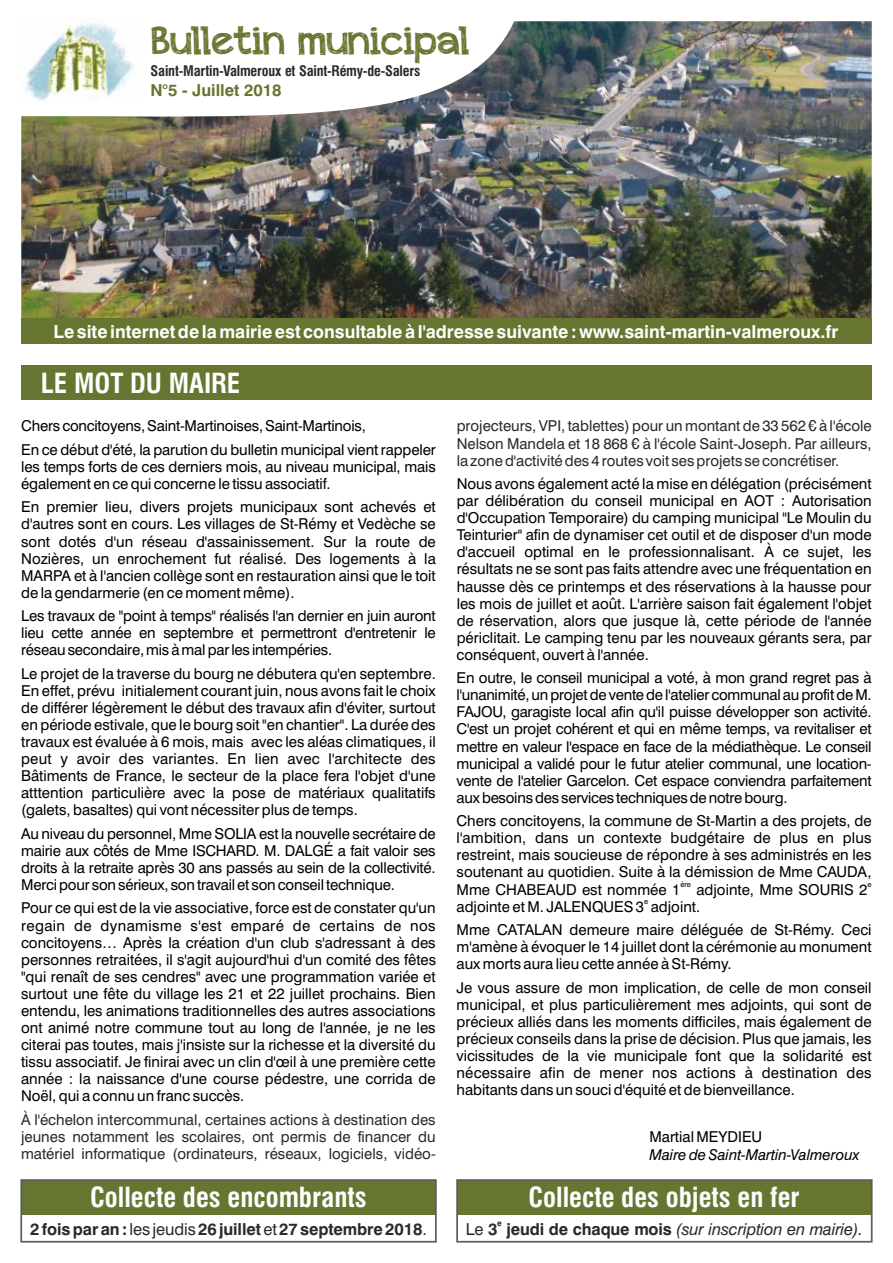
<style>
.page{position:relative;width:893px;height:1263px;background:#fff}
.page>*{position:absolute;margin:0;border:0;box-sizing:border-box;transform-origin:0 0}
.t1{font:39px "appleberry";color:#667530}
.t2{font:700 condensed 27px "Swiss 721 BT";color:#fefefe}
.t3{font:700 18px "Swiss 721 BT";color:#fefefe}
.t4{font:700 16.5px "Swiss 721 BT";letter-spacing:-.005em;color:#2a2a29}
.t5{font:italic 16.5px "Swiss 721 BT";letter-spacing:-.01em;color:#2a2a29}
.t6{font:700 16.5px "Swiss 721 BT";color:#667530}
.t7{font:15px/17.1px "Swiss 721 BT";color:#000;text-align:justify}
.t8{font:15px/17.1px "Swiss 721 BT";color:#2a2a29;text-align:justify}
.t9{font:italic 15px "Swiss 721 BT";color:#000}
.t10{font:700 condensed 14.25px "Swiss 721 BT";letter-spacing:-.015em;color:#2a2a29}
.t11{font:700 8.25px "Swiss 721 BT";color:#2a2a29}
.t12{font:7.5px "Swiss 721 BT";color:#000}
.s1{font-weight:400}
.s2{font-style:normal}
.s3{font-weight:700;font-style:normal}
</style>
<div class="page">
<img style="left:21px;top:21px;width:851px;height:297px">
<img style="left:23px;top:21px;width:116px;height:81px">
<div style="left:21px;top:318px;width:851px;height:26px;background:#667530"></div>
<div style="left:21px;top:365px;width:851px;height:34px;background:#667530"></div>
<div style="left:21px;top:1180px;width:415px;height:34px;background:#667530"></div>
<div style="left:20px;top:1179px;width:417px;height:63px;border:2px solid #5c5b5b"></div>
<div style="left:457px;top:1180px;width:415px;height:34px;background:#667530"></div>
<div style="left:456px;top:1179px;width:417px;height:63px;border:2px solid #5c5b5b"></div>
<h1 class="t1" style="left:152px;top:26px;width:319px">Bulletin municipal</h1>
<p class="t6" style="left:150px;top:83px;width:133px">N°5 - Juillet 2018</p>
<p class="t10" style="left:151px;top:65px;width:271px">Saint-Martin-Valmeroux et Saint-Rémy-de-Salers</p>
<p class="t3" style="left:54px;top:324px;width:786px">Le site internet de la mairie est consultable à l'adresse suivante : www.saint-martin-valmeroux.fr</p>
<h2 class="t2" style="left:41px;top:372px;width:201px">LE MOT DU MAIRE</h2>
<p class="t7" style="left:21px;top:416px;width:416px;line-height:23.4px">Chers concitoyens, Saint-Martinoises, Saint-Martinois,<br>En ce début d'été, la parution du bulletin municipal vient rappeler</p>
<p class="t7" style="left:21px;top:459px;width:416px">les temps forts de ces derniers mois, au niveau municipal, mais également en ce qui concerne le tissu associatif.</p>
<p class="t7" style="left:21px;top:500px;width:416px">En premier lieu, divers projets municipaux sont achevés et d'autres sont en cours. Les villages de St-Rémy et Vedèche se sont dotés d'un réseau d'assainissement. Sur la route de Nozières, un enrochement fut réalisé. Des logements à la MARPA et à l'ancien collège sont en restauration ainsi que le toit de la gendarmerie (en ce moment même).</p>
<p class="t7" style="left:21px;top:609px;width:416px">Les travaux de "point à temps" réalisés l'an dernier en juin auront lieu cette année en septembre et permettront d'entretenir le réseau secondaire, mis à mal par les intempéries.</p>
<p class="t7" style="left:21px;top:666px;width:416px">Le projet de la traverse du bourg ne débutera qu'en septembre.<br>En effet, prévu initialement courant juin, nous avons fait le choix de différer légèrement le début des travaux afin d'éviter, surtout en période estivale, que le bourg soit "en chantier". La durée des travaux est évaluée à 6 mois, mais avec les aléas climatiques, il peut y avoir des variantes. En lien avec l'architecte des Bâtiments de France, le secteur de la place fera l'objet d'une atttention particulière avec la pose de matériaux qualitatifs (galets, basaltes) qui vont nécessiter plus de temps.</p>
<p class="t7" style="left:21px;top:826px;width:416px">Au niveau du personnel, Mme SOLIA est la nouvelle secrétaire de mairie aux côtés de Mme ISCHARD. M. DALGÉ a fait valoir ses droits à la retraite après 30 ans passés au sein de la collectivité.<br>Merci pour son sérieux, son travail et son conseil technique.</p>
<p class="t7" style="left:21px;top:901px;width:417px">Pour ce qui est de la vie associative, force est de constater qu'un regain de dynamisme s'est emparé de certains de nos concitoyens… Après la création d'un club s'adressant à des personnes retraitées, il s'agit aujourd'hui d'un comité des fêtes "qui renaît de ses cendres" avec une programmation variée et surtout une fête du village les 21 et 22 juillet prochains. Bien entendu, les animations traditionnelles des autres associations ont animé notre commune tout au long de l'année, je ne les citerai pas toutes, mais j'insiste sur la richesse et la diversité du tissu associatif. Je finirai avec un clin d'œil à une première cette année : la naissance d'une course pédestre, une corrida de Noël, qui a connu un franc succès.</p>
<p class="t8" style="left:21px;top:1112px;width:416px">À l'échelon intercommunal, certaines actions à destination des jeunes notamment les scolaires, ont permis de financer du matériel informatique (ordinateurs, réseaux, logiciels, vidéo-</p>
<h2 class="t2" style="left:90px;top:1187px;width:278px">Collecte des encombrants</h2>
<p class="t4" style="left:30px;top:1222px;width:398px">2 fois par an :<span class="s1">les jeudis</span> 26 juillet <span class="s1">et</span> 27 septembre 2018<span class="s1">.</span></p>
<p class="t8" style="left:457px;top:419px;width:417px">projecteurs, VPI, tablettes) pour un montant de 33 562 à l'école Nelson Mandela et 18 868 à l'école Saint-Joseph. Par ailleurs, la zone d'activité des 4 routes voit ses projets se concrétiser.</p>
<p class="t7" style="left:457px;top:477px;width:417px">Nous avons également acté la mise en délégation (précisément par délibération du conseil municipal en AOT : Autorisation d'Occupation Temporaire) du camping municipal "Le Moulin du Teinturier" afin de dynamiser cet outil et de disposer d'un mode d'accueil optimal en le professionnalisant. À ce sujet, les résultats ne se sont pas faits attendre avec une fréquentation en hausse dès ce printemps et des réservations à la hausse pour les mois de juillet et août. L'arrière saison fait également l'objet de réservation, alors que jusque là, cette période de l'année périclitait. Le camping tenu par les nouveaux gérants sera, par conséquent, ouvert à l'année.</p>
<p class="t7" style="left:457px;top:671px;width:417px">En outre, le conseil municipal a voté, à mon grand regret pas à l'unanimité, un projet de vente de l'atelier communal au profit de M.<br>FAJOU, garagiste local afin qu'il puisse développer son activité.<br>C'est un projet cohérent et qui en même temps, va revitaliser et mettre en valeur l'espace en face de la médiathèque. Le conseil municipal a validé pour le futur atelier communal, une location&shy;vente de l'atelier Garcelon. Cet espace conviendra parfaitement aux besoins des services techniques de notre bourg.</p>
<p class="t7" style="left:457px;top:814px;width:417px">Chers concitoyens, la commune de St-Martin a des projets, de l'ambition, dans un contexte budgétaire de plus en plus restreint, mais soucieuse de répondre à ses administrés en les soutenant au quotidien. Suite à la démission de Mme CAUDA,</p>
<p class="t12" style="left:680px;top:881px;width:12px">ère</p>
<p class="t12" style="left:867px;top:881px;width:6px">e</p>
<p class="t7" style="left:457px;top:882px;width:412px">Mme CHABEAUD est nommée 1 adjointe, Mme SOURIS 2</p>
<p class="t12" style="left:644px;top:898px;width:6px">e</p>
<p class="t7" style="left:457px;top:896px;width:417px;line-height:23.4px">adjointe et M. JALENQUES 3 adjoint.<br>Mme CATALAN demeure maire déléguée de St-Rémy. Ceci</p>
<p class="t7" style="left:457px;top:940px;width:417px">m'amène à évoquer le 14 juillet dont la cérémonie au monument aux morts aura lieu cette année à St-Rémy.</p>
<p class="t7" style="left:456px;top:980px;width:417px">Je vous assure de mon implication, de celle de mon conseil municipal, et plus particulièrement mes adjoints, qui sont de précieux alliés dans les moments difficiles, mais également de précieux conseils dans la prise de décision. Plus que jamais, les vicissitudes de la vie municipale font que la solidarité est nécessaire afin de mener nos actions à destination des habitants dans un souci d'équité et de bienveillance.</p>
<p class="t7" style="left:649px;top:1129px;width:114px">Martial MEYDIEU</p>
<p class="t9" style="left:649px;top:1148px;width:211px">Maire de Saint-Martin-Valmeroux</p>
<h2 class="t2" style="left:528px;top:1187px;width:273px">Collecte des objets en fer</h2>
<p class="t11" style="left:497px;top:1220px;width:6px">e</p>
<p class="t5" style="left:466px;top:1222px;width:399px"><span class="s2">Le</span> <span class="s3">3 jeudi de chaque mois</span> (sur inscription en mairie).</p>
</div>
